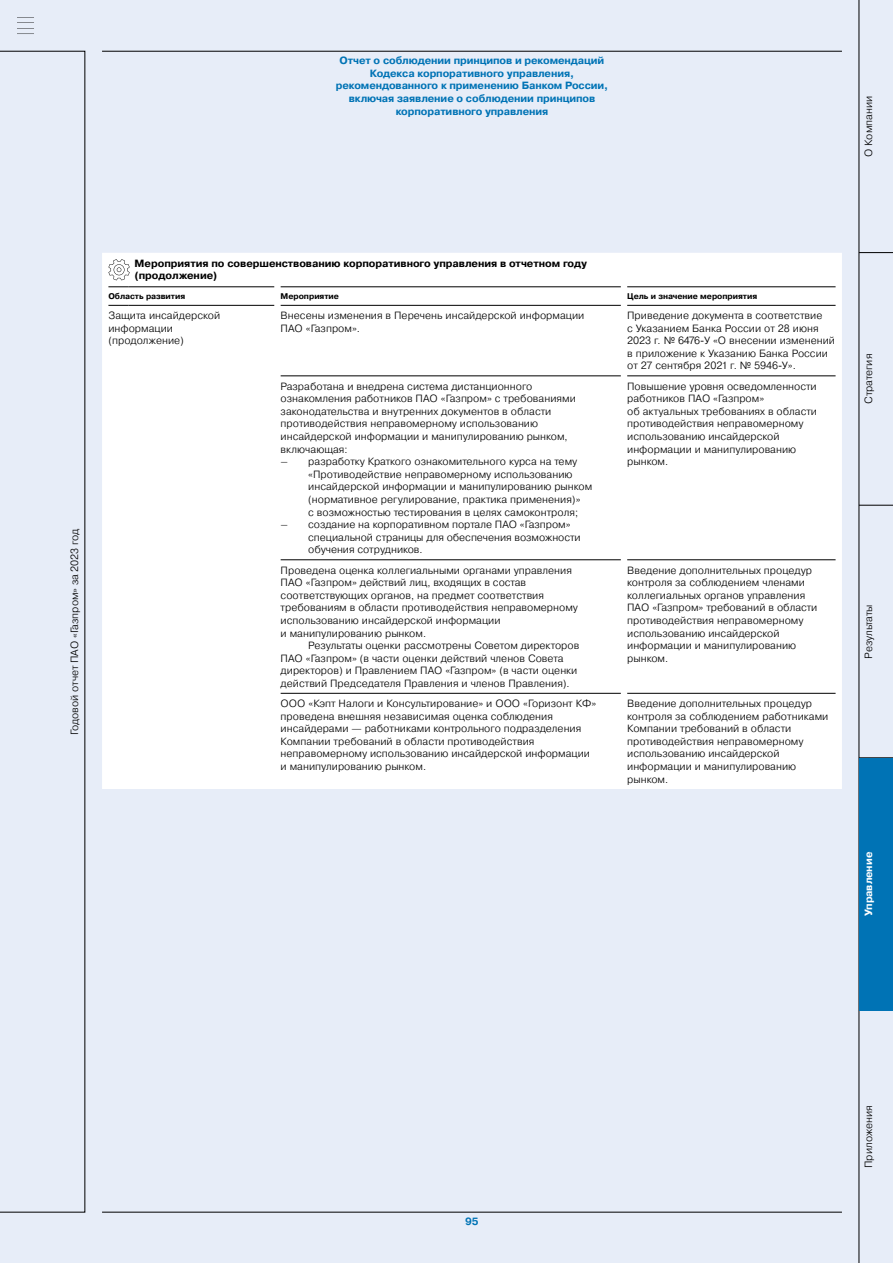
<style>
.page{position:relative;width:893px;height:1263px;background:#e7edf8}
.page>*{position:absolute;margin:0;border:0;box-sizing:border-box;transform-origin:0 0}
.t1{font:300 10.5px/12.6px "Pragmatica";color:#000}
.t2{font:300 10.5px/12.6px "Pragmatica";color:#000;scale:1.2 1}
.t3{font:700 10.5px/12.6px "Pragmatica";letter-spacing:-.01em;color:#0073b5;text-align:center}
.t4{font:700 10.5px/12.6px "Pragmatica";letter-spacing:-.005em;color:#000}
.t5{font:700 10.5px "Pragmatica";letter-spacing:-.01em;color:#fff}
.t6{font:300 10.5px "Pragmatica";letter-spacing:-.02em;color:#000}
.t7{font:700 8.25px "Pragmatica";letter-spacing:-.005em;color:#000}
</style>
<div class="page">
<hr style="left:859px;top:0;width:1px;height:1263px;background:#000">
<hr style="left:859px;top:252px;width:34px;height:1px;background:#000">
<hr style="left:859px;top:1010px;width:34px;height:1px;background:#000">
<hr style="left:859px;top:757px;width:34px;height:1px;background:#000">
<hr style="left:859px;top:505px;width:34px;height:1px;background:#000">
<hr style="left:102px;top:1212px;width:740px;height:1px;background:#000">
<div style="left:859px;top:758px;width:34px;height:252px;background:#0073b5"></div>
<div style="left:102px;top:253px;width:740px;height:536px;background:#fff"></div>
<svg style="left:108px;top:287px;width:20px;height:1px"></svg>
<hr style="left:128px;top:287px;width:146px;height:1px;background:#000">
<hr style="left:281px;top:287px;width:340px;height:1px;background:#000">
<hr style="left:627px;top:287px;width:209px;height:1px;background:#000">
<svg style="left:108px;top:305px;width:20px;height:1px"></svg>
<hr style="left:128px;top:305px;width:146px;height:1px;background:#000">
<hr style="left:281px;top:559px;width:340px;height:1px;background:#000">
<hr style="left:627px;top:559px;width:209px;height:1px;background:#000">
<hr style="left:281px;top:305px;width:340px;height:1px;background:#000">
<hr style="left:627px;top:305px;width:209px;height:1px;background:#000">
<hr style="left:281px;top:693px;width:340px;height:1px;background:#000">
<hr style="left:627px;top:693px;width:209px;height:1px;background:#000">
<hr style="left:281px;top:376px;width:340px;height:1px;background:#000">
<hr style="left:627px;top:376px;width:209px;height:1px;background:#000">
<svg style="left:108px;top:259px;width:22px;height:21px"></svg>
<hr style="left:102px;top:51px;width:740px;height:1px;background:#000">
<svg style="left:17px;top:17px;width:17px;height:17px"></svg>
<p class="t3" style="left:336px;top:54px;width:274px">Отчет о соблюдении принципов и рекомендаций Кодекса корпоративного управления, рекомендованного к применению Банком России, включая заявление о соблюдении принципов корпоративного управления</p>
<p class="t1" style="left:862px;top:157px;width:63px;rotate:-90deg">О Компании</p>
<p class="t1" style="left:68px;top:735px;width:208px;rotate:-90deg">Годовой отчет ПАО «Газпром» за 2023 год</p>
<p class="t4" style="left:135px;top:257px;width:454px">Мероприятия по совершенствованию корпоративного управления в отчетном году (продолжение)</p>
<p class="t7" style="left:108px;top:291px;width:78px">Область развития</p>
<p class="t7" style="left:281px;top:291px;width:60px">Мероприятие</p>
<p class="t7" style="left:627px;top:291px;width:132px">Цель и значение мероприятия</p>
<p class="t1" style="left:108px;top:309px;width:113px">Защита инсайдерской информации (продолжение)</p>
<p class="t1" style="left:281px;top:309px;width:305px">Внесены изменения в Перечень инсайдерской информации<br>ПАО «Газпром».</p>
<p class="t1" style="left:627px;top:309px;width:209px">Приведение документа в соответствие<br>с Указанием Банка России от 28 июня 2023 г. № 6476-У «О внесении изменений в приложение к Указанию Банка России от 27 сентября 2021 г. № 5946-У».</p>
<p class="t1" style="left:281px;top:379px;width:297px">Разработана и внедрена система дистанционного ознакомления работников ПАО «Газпром» с требованиями законодательства и внутренних документов в области противодействия неправомерному использованию инсайдерской информации и манипулированию рынком, включающая:</p>
<p class="t2" style="left:308px;top:455px;width:238px;text-indent:-28px">– разработку Краткого ознакомительного курса на тему «Противодействие неправомерному использованию инсайдерской информации и манипулированию рынком (нормативное регулирование, практика применения)»<br>с возможностью тестирования в целях самоконтроля;</p>
<p class="t2" style="left:308px;top:518px;width:228px;text-indent:-28px">– создание на корпоративном портале ПАО «Газпром» специальной страницы для обеспечения возможности обучения сотрудников.</p>
<p class="t1" style="left:627px;top:379px;width:191px">Повышение уровня осведомленности работников ПАО «Газпром»<br>об актуальных требованиях в области противодействия неправомерному использованию инсайдерской информации и манипулированию рынком.</p>
<p class="t1" style="left:281px;top:563px;width:299px">Проведена оценка коллегиальными органами управления ПАО «Газпром» действий лиц, входящих в состав соответствующих органов, на предмет соответствия требованиям в области противодействия неправомерному использованию инсайдерской информации<br>и манипулированию рынком.</p>
<p class="t1" style="left:281px;top:639px;width:300px;text-indent:28px">Результаты оценки рассмотрены Советом директоров ПАО «Газпром» (в части оценки действий членов Совета директоров) и Правлением ПАО «Газпром» (в части оценки действий Председателя Правления и членов Правления).</p>
<p class="t1" style="left:627px;top:563px;width:192px">Введение дополнительных процедур контроля за соблюдением членами коллегиальных органов управления<br>ПАО «Газпром» требований в области противодействия неправомерному использованию инсайдерской информации и манипулированию рынком.</p>
<p class="t1" style="left:281px;top:697px;width:317px">ООО «Кэпт Налоги и Консультирование» и ООО «Горизонт КФ» проведена внешняя независимая оценка соблюдения инсайдерами — работниками контрольного подразделения Компании требований в области противодействия неправомерному использованию инсайдерской информации и манипулированию рынком.</p>
<p class="t1" style="left:627px;top:697px;width:203px">Введение дополнительных процедур контроля за соблюдением работниками<br>Компании требований в области противодействия неправомерному использованию инсайдерской информации и манипулированию рынком.</p>
<p class="t1" style="left:862px;top:404px;width:52px;rotate:-90deg">Стратегия</p>
<p class="t6" style="left:862px;top:659px;width:56px;rotate:-90deg">Результаты</p>
<p class="t5" style="left:862px;top:916px;width:66px;rotate:-90deg">Управление</p>
<p class="t3" style="left:465px;top:1215px;width:15px">95</p>
<p class="t1" style="left:862px;top:1168px;width:64px;rotate:-90deg">Приложения</p>
</div>
